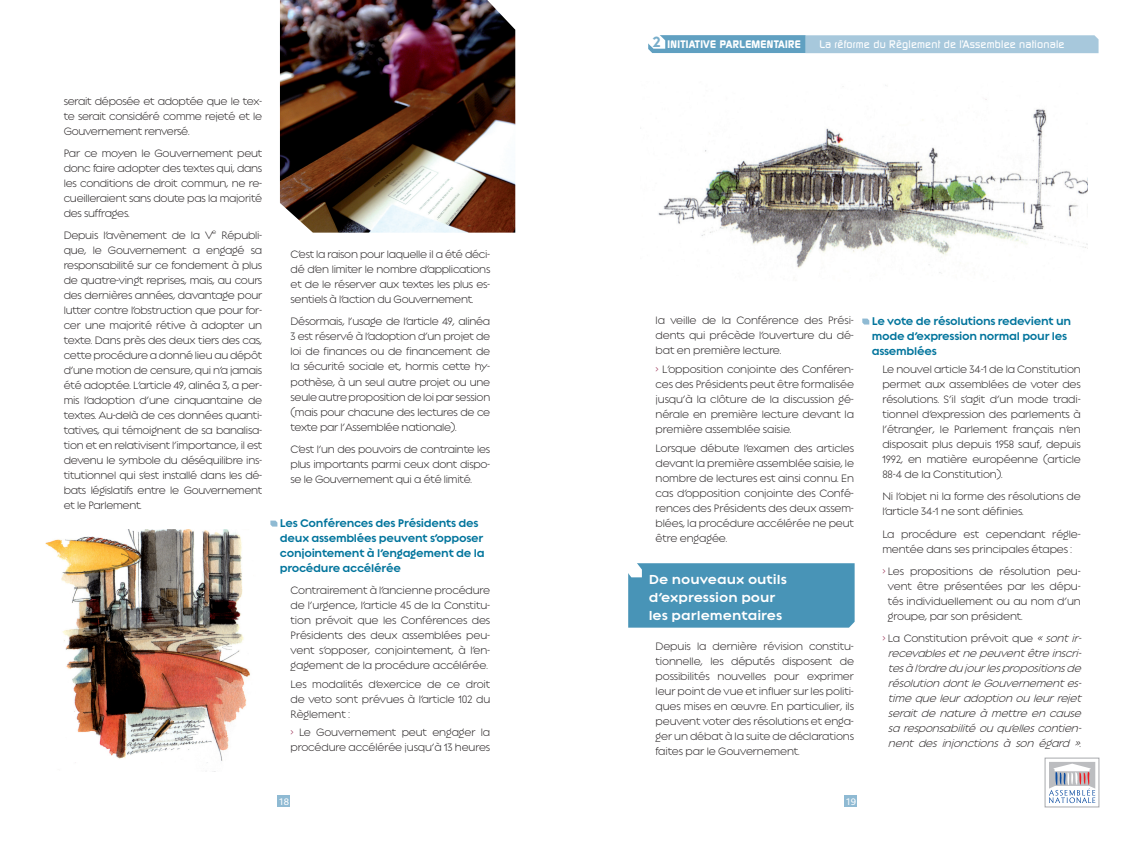
<style>
.page{position:relative;width:1134px;height:851px;background:#fff}
.page>*{position:absolute;margin:0;border:0;box-sizing:border-box;transform-origin:0 0}
.t1{font:700 17.5px/18.1px "Regulator";color:#fff}
.t2{font:700 15px/15px "Regulator";letter-spacing:-.02em;color:#00749c;scale:.96 1}
.t3{font:300 14.38px/15px "Regulator";letter-spacing:-.01em;color:#231f20;text-align:justify;scale:.96 1}
.t4{font:italic 300 14.38px/15px "Regulator";color:#231f20;text-align:center;scale:.96 1}
.t5{font:500 10.62px "Dicot";letter-spacing:.02em;color:#fff}
.t6{font:700 10.62px "Dicot";letter-spacing:.03em;color:#fff}
.t7{font:10px "Bliss";color:#fff}
.t8{font:italic 500 10px "Dicot";color:#fff}
.s1{font-family:"Regulator";font-size:20px;color:#77adca}
.s2{color:#982c52}
.s3{font-style:normal;color:#982c52}
.s4{font-style:normal}
</style>
<div class="page">
<div style="left:278px;top:795px;width:12px;height:11px;background:#8fbad3"></div>
<div style="left:845px;top:795px;width:12px;height:11px;background:#8fbad3"></div>
<svg style="left:1049px;top:762px;width:46px;height:41px"></svg>
<div style="left:1045px;top:757px;width:54px;height:50px;border:1px solid #a8a9ad"></div>
<div style="left:628px;top:563px;width:227px;height:64px;background:#4894b7"></div>
<img style="left:280px;top:0;width:235px;height:232px">
<svg style="left:270px;top:520px;width:7px;height:6px"></svg>
<img style="left:46px;top:529px;width:204px;height:234px">
<svg style="left:862px;top:318px;width:7px;height:6px"></svg>
<img style="left:640px;top:85px;width:447px;height:189px">
<svg style="left:648px;top:35px;width:450px;height:18px;background:#93bdd4"></svg>
<p class="t6" style="left:653px;top:40px;width:150px"><span class="s1">2</span> INITIATIVE PARLEMENTAIRE</p>
<p class="t5" style="left:819px;top:40px;width:247px">La reforme du Reglement de l’Assemblee nationale</p>
<p class="t8" style="left:843px;top:45px;width:7px;rotate:-180deg">-</p>
<p class="t3" style="left:64px;top:92px;width:208px">serait déposée et adoptée que le tex&shy;te serait considéré comme rejeté et le Gouvernement renversé.</p>
<p class="t3" style="left:64px;top:144px;width:208px">Par ce moyen le Gouvernement peut donc faire adopter des textes qui, dans les conditions de droit commun, ne re&shy;cueilleraient sans doute pas la majorité des suffrages.</p>
<p class="t3" style="left:64px;top:226px;width:208px">Depuis l’avènement de la V<sup>e</sup> Républi&shy;que, le Gouvernement a engagé sa responsabilité sur ce fondement à plus de quatre-vingt reprises, mais, au cours des dernières années, davantage pour lutter contre l’obstruction que pour for&shy;cer une majorité rétive à adopter un texte. Dans près des deux tiers des cas, cette procédure a donné lieu au dépôt d’une motion de censure, qui n’a jamais été adoptée. L’article 49, alinéa 3, a per&shy;mis l’adoption d’une cinquantaine de textes. Au-delà de ces données quanti&shy;tatives, qui témoignent de sa banalisa&shy;tion et en relativisent l’importance, il est devenu le symbole du déséquilibre ins&shy;titutionnel qui s’est installé dans les dé&shy;bats législatifs entre le Gouvernement et le Parlement.</p>
<p class="t3" style="left:291px;top:246px;width:210px">C’est la raison pour laquelle il a été déci&shy;dé d’en limiter le nombre d’applications et de le réserver aux textes les plus es&shy;sentiels à l’action du Gouvernement.</p>
<p class="t3" style="left:291px;top:313px;width:210px">Désormais, l’usage de l’article 49, alinéa 3 est réservé à l’adoption d’un projet de loi de finances ou de financement de la sécurité sociale et, hormis cette hy&shy;pothèse, à un seul autre projet ou une seule autre proposition de loi par session (mais pour chacune des lectures de ce texte par l’Assemblée nationale).</p>
<p class="t3" style="left:291px;top:440px;width:210px">C’est l’un des pouvoirs de contrainte les plus importants parmi ceux dont dispo&shy;se le Gouvernement qui a été limité.</p>
<p class="t2" style="left:280px;top:514px;width:215px">Les Conférences des Présidents des deux assemblées peuvent s’opposer conjointement à l’engagement de la procédure accélérée</p>
<p class="t3" style="left:291px;top:581px;width:210px">Contrairement à l’ancienne procédure de l’urgence, l’article 45 de la Constitu&shy;tion prévoit que les Conférences des Présidents des deux assemblées peu&shy;vent s’opposer, conjointement, à l’en&shy;gagement de la procédure accélérée.</p>
<p class="t3" style="left:291px;top:675px;width:210px">Les modalités d’exercice de ce droit de veto sont prévues à l’article 102 du Règlement :</p>
<p class="t3" style="left:291px;top:723px;width:210px"><span class="s2">&gt;</span> Le Gouvernement peut engager la procédure accélérée jusqu’à 13 heures</p>
<p class="t3" style="left:656px;top:312px;width:208px">la veille de la Conférence des Prési&shy;dents qui précède l’ouverture du dé&shy;bat en première lecture.</p>
<p class="t3" style="left:656px;top:360px;width:208px"><span class="s2">&gt;</span> L’opposition conjointe des Conféren&shy;ces des Présidents peut être formalisée jusqu’à la clôture de la discussion gé&shy;nérale en première lecture devant la première assemblée saisie.</p>
<p class="t3" style="left:656px;top:439px;width:208px">Lorsque débute l’examen des articles devant la première assemblée saisie, le nombre de lectures est ainsi connu. En cas d’opposition conjointe des Confé&shy;rences des Présidents des deux assem&shy;blées, la procédure accélérée ne peut être engagée.</p>
<p class="t1" style="left:649px;top:568px;width:140px">De nouveaux outils d’expression pour les parlementaires</p>
<p class="t3" style="left:656px;top:637px;width:208px">Depuis la dernière révision constitu&shy;tionnelle, les députés disposent de possibilités nouvelles pour exprimer leur point de vue et influer sur les politi&shy;ques mises en œuvre. En particulier, ils peuvent voter des résolutions et enga&shy;ger un débat à la suite de déclarations faites par le Gouvernement.</p>
<p class="t2" style="left:872px;top:312px;width:209px">Le vote de résolutions redevient un mode d’expression normal pour les assemblées</p>
<p class="t3" style="left:882px;top:361px;width:208px">Le nouvel article 34-1 de la Constitution permet aux assemblées de voter des résolutions. S’il s’agit d’un mode tradi&shy;tionnel d’expression des parlements à l’étranger, le Parlement français n’en disposait plus depuis 1958 sauf, depuis 1992, en matière européenne (article 88-4 de la Constitution).</p>
<p class="t3" style="left:882px;top:488px;width:208px">Ni l’objet ni la forme des résolutions de l’article 34-1 ne sont définies.</p>
<p class="t3" style="left:882px;top:525px;width:208px">La procédure est cependant régle&shy;mentée dans ses principales étapes :</p>
<p class="t3" style="left:888px;top:562px;width:202px;text-indent:-6px"><span class="s2">&gt;</span> Les propositions de résolution peu&shy;vent être présentées par les dépu&shy;tés individuellement ou au nom d’un groupe, par son président.</p>
<p class="t4" style="left:882px;top:629px;width:211px"><span class="s3">&gt;</span> <span class="s4">La Constitution prévoit que</span> « sont ir&shy;recevablesetne peuventêtre inscri&shy;tesà l’ordre du jourlespropositionsde résolution dontle Gouvernementes&shy;time que leur adoption ou leur rejet serait de nature à mettre en cause sa responsabilité ou qu’elles contien&shy;nent des injonctions à son égard »<span class="s4">.</span></p>
<p class="t7" style="left:279px;top:797px;width:12px">18</p>
<p class="t7" style="left:846px;top:797px;width:12px">19</p>
</div>
